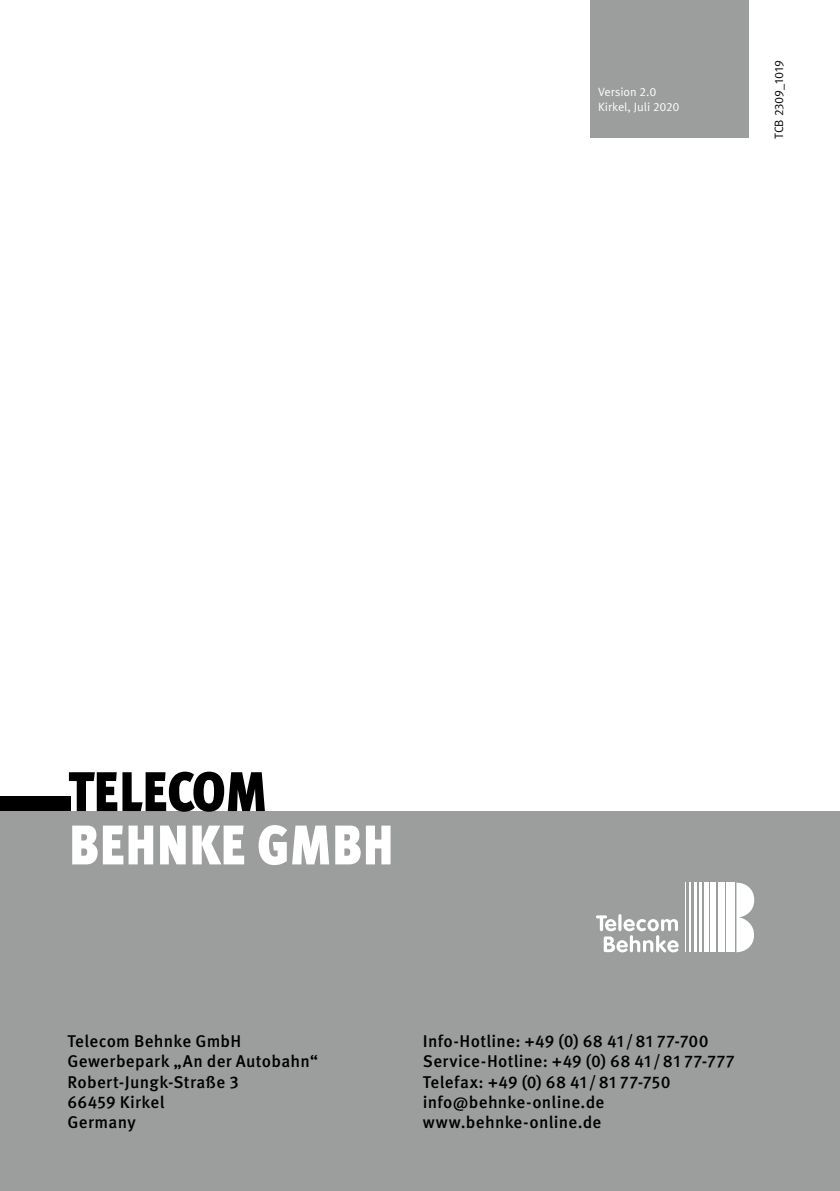
<style>
.page{position:relative;width:840px;height:1191px;background:#fff}
.page>*{position:absolute;margin:0;border:0;box-sizing:border-box;transform-origin:0 0}
.t1{font:900 68.2px "Meta Pro";color:#fff;scale:.8 1}
.t2{font:900 68.2px "Meta Pro";color:#000;scale:.8 1}
.t3{font:500 17px/20.4px "Meta Pro";letter-spacing:.015em;color:#000}
.t4{font:12px/14.4px "Meta Pro Norm";color:#fff}
.t5{font:12px "Meta Pro Norm";letter-spacing:-.01em;color:#000}
</style>
<div class="page">
<div style="left:0;top:811px;width:839px;height:380px;background:#9c9d9d"></div>
<div style="left:0;top:797px;width:71px;height:14px;background:#000"></div>
<div style="left:725px;top:882px;width:9px;height:70px;background:#fff"></div>
<div style="left:717px;top:882px;width:7px;height:70px;background:#fff"></div>
<div style="left:710px;top:882px;width:5px;height:70px;background:#fff"></div>
<div style="left:703px;top:882px;width:5px;height:70px;background:#fff"></div>
<hr style="left:698px;top:882px;width:3px;height:70px;background:#fff">
<hr style="left:693px;top:882px;width:3px;height:70px;background:#fff">
<hr style="left:689px;top:882px;width:2px;height:70px;background:#fff">
<hr style="left:684px;top:882px;width:1px;height:70px;background:#fff">
<svg style="left:736px;top:882px;width:17px;height:70px"></svg>
<hr style="left:618px;top:914px;width:3px;height:17px;background:#fff;border-radius:2px">
<svg style="left:596px;top:915px;width:82px;height:37px"></svg>
<div style="left:590px;top:0;width:158px;height:137px;background:#9c9d9d"></div>
<p class="t4" style="left:598px;top:84px;width:83px">Version 2.0<br>Kirkel, Juli 2020</p>
<p class="t5" style="left:769px;top:139px;width:80px;rotate:-90deg">TCB 2309_1019</p>
<h1 class="t2" style="left:68px;top:733px;width:36px">TELECOM</h1>
<h1 class="t1" style="left:68px;top:786px;width:37px">BEHNKE</h1>
<h1 class="t1" style="left:256px;top:786px;width:43px">GMBH</h1>
<p class="t3" style="left:67px;top:1029px;width:252px">Telecom Behnke GmbH<br>Gewerbepark „An der Autobahn“<br>Robert-Jungk-Straße 3<br>66459 Kirkel<br>Germany</p>
<p class="t3" style="left:422px;top:1029px;width:313px">Info-Hotline: +49 (0) 68 41 /81 77-700<br>Service-Hotline: +49 (0) 68 41 /81 77-777<br>Telefax: +49 (0) 68 41 /81 77-750 info@behnke-online.de www.behnke-online.de</p>
</div>
